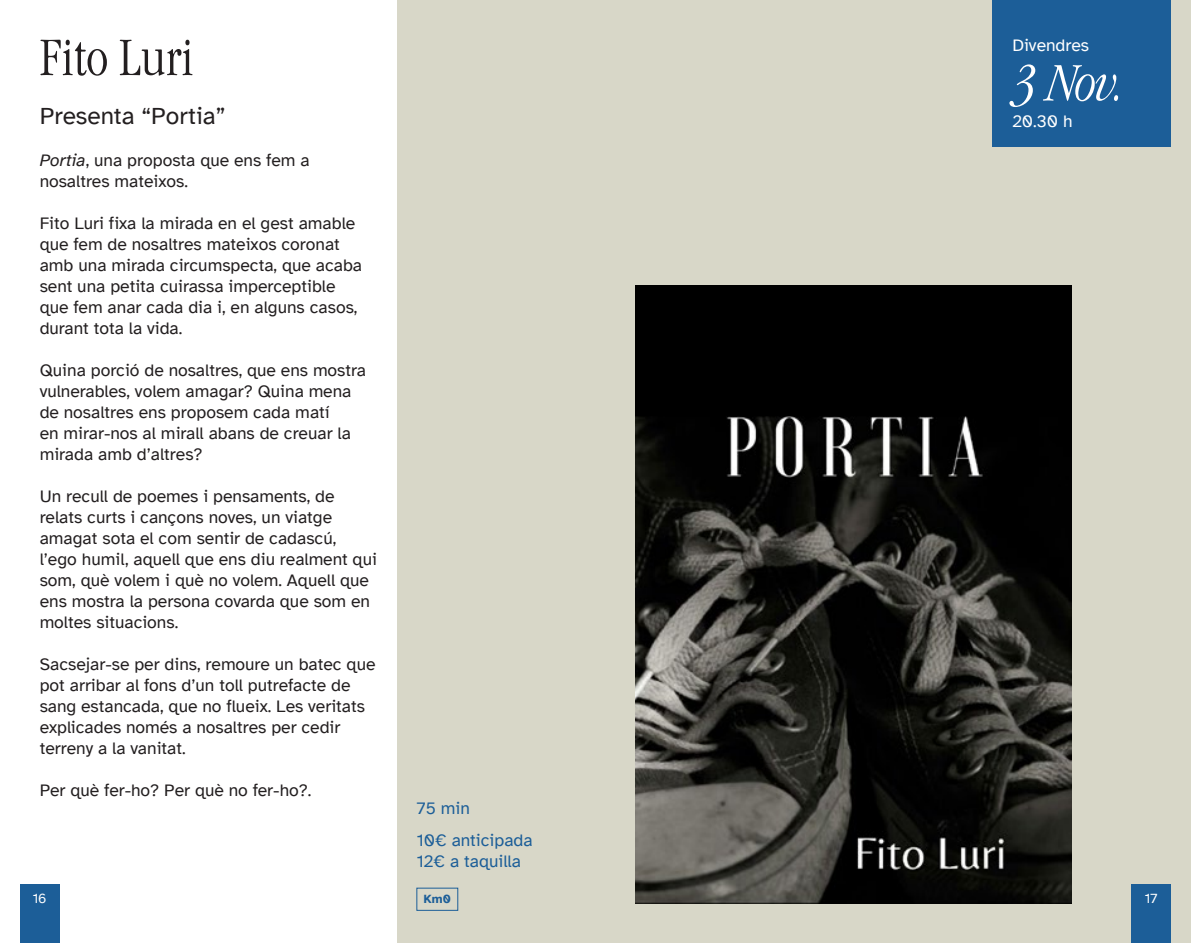
<style>
.page{position:relative;width:1191px;height:943px;background:#fff}
.page>*{position:absolute;margin:0;border:0;box-sizing:border-box;transform-origin:0 0}
.Títol{font:300 condensed 56px "ITC Garamond Std";color:#231f20}
.Data_-_Dia{font:italic 300 condensed 56px "ITC Garamond Std";color:#fff}
.Subtítol{font:24.5px "Atkinson Hyperlegible";color:#231f20}
.t1{font:17.5px/21px "Atkinson Hyperlegible";color:#231f20}
.Info{font:17.5px/21px "Atkinson Hyperlegible";color:#1c5e98}
.Data{font:17.5px "Atkinson Hyperlegible";color:#fff}
.Data_-_Hora{font:17.5px "Atkinson Hyperlegible";color:#fff}
.t2{font:14px "Atkinson Hyperlegible";color:#fff}
.Info_-_Etiqueta{font:700 12.25px "Atkinson Hyperlegible";color:#1c5e98}
.s1{font-style:italic}
</style>
<div class="page">
<div style="left:595px;top:0;width:596px;height:943px;background:#d8d7c8"></div>
<div style="left:397px;top:0;width:198px;height:943px;background:#d8d7c8"></div>
<img style="left:635px;top:285px;width:436px;height:618px">
<div style="left:20px;top:884px;width:40px;height:59px;background:#1c5e98"></div>
<div style="left:1131px;top:884px;width:40px;height:59px;background:#1c5e98"></div>
<div style="left:992px;top:0;width:179px;height:146px;background:#1c5e98"></div>
<p class="Títol" style="left:40px;top:26px;width:155px">Fito Luri</p>
<p class="Subtítol" style="left:40px;top:102px;width:187px">Presenta “Portia”</p>
<p class="t1" style="left:40px;top:150px;width:271px"><span class="s1">Portia</span>, una proposta que ens fem a nosaltres mateixos.</p>
<p class="t1" style="left:40px;top:213px;width:324px">Fito Luri fixa la mirada en el gest amable que fem de nosaltres mateixos coronat amb una mirada circumspecta, que acaba sent una petita cuirassa imperceptible que fem anar cada dia i, en alguns casos, durant tota la vida.</p>
<p class="t1" style="left:40px;top:360px;width:328px">Quina porció de nosaltres, que ens mostra vulnerables, volem amagar? Quina mena de nosaltres ens proposem cada matí<br>en mirar-nos al mirall abans de creuar la mirada amb d’altres?</p>
<p class="t1" style="left:40px;top:486px;width:339px">Un recull de poemes i pensaments, de relats curts i cançons noves, un viatge amagat sota el com sentir de cadascú, l’ego humil, aquell que ens diu realment qui som, què volem i què no volem. Aquell que ens mostra la persona covarda que som en moltes situacions.</p>
<p class="t1" style="left:40px;top:654px;width:337px">Sacsejar-se per dins, remoure un batec que pot arribar al fons d’un toll putrefacte de sang estancada, que no flueix. Les veritats explicades només a nosaltres per cedir terreny a la vanitat.</p>
<p class="t1" style="left:40px;top:780px;width:273px">Per què fer-ho? Per què no fer-ho?.</p>
<p class="Data" style="left:1012px;top:36px;width:78px">Divendres</p>
<p class="Data_-_Dia" style="left:1012px;top:52px;width:115px">3 Nov.</p>
<p class="Data_-_Hora" style="left:1012px;top:111px;width:62px">20.30 h</p>
<p class="Info" style="left:417px;top:798px;width:55px">75 min</p>
<p class="Info" style="left:417px;top:829px;width:117px">10€ anticipada<br>12€ a taquilla</p>
<p class="Info_-_Etiqueta" style="left:424px;top:891px;width:28px">Km0</p>
<p class="t2" style="left:33px;top:890px;width:15px">16</p>
<p class="t2" style="left:1144px;top:890px;width:14px">17</p>
</div>
